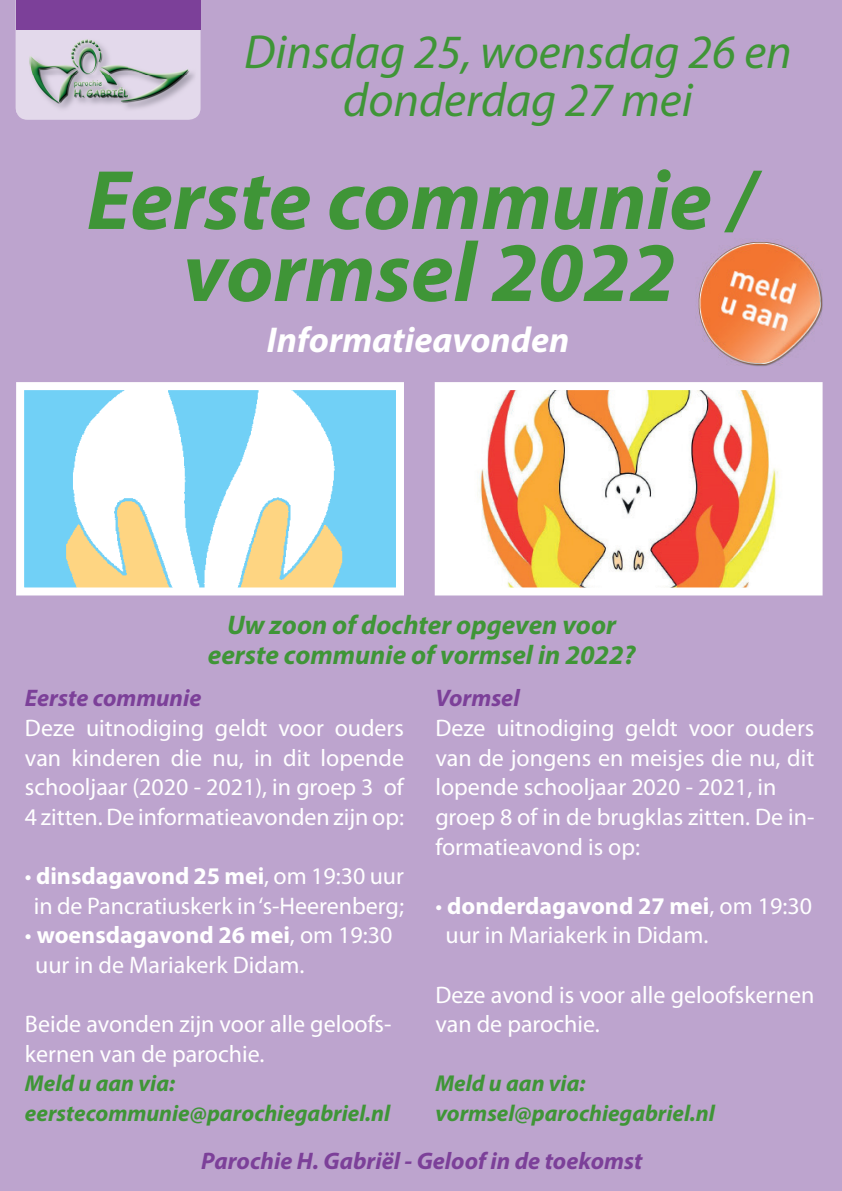
<style>
.page{position:relative;width:842px;height:1191px;background:#bda4ce}
.page>*{position:absolute;margin:0;border:0;box-sizing:border-box;transform-origin:0 0}
.t1{font:italic 700 85px/72px "Myriad Pro";color:#3f9537;text-align:center}
.t2{font:italic 48px/48px "Myriad Pro";color:#3f9537;text-align:center}
.t3{font:italic 700 36px "Myriad Pro";color:#fff}
.t4{font:italic 700 27px/29.6px "Myriad Pro";color:#3f9537;text-align:center}
.t5{font:24px/29.6px "Myriad Pro";color:#fff}
.t6{font:italic 700 24px "Myriad Pro";color:#7c4099}
.t7{font:italic 700 23px/29.6px "Myriad Pro";color:#3f9537}
.s1{font-weight:700}
</style>
<div class="page">
<img style="left:25px;top:391px;width:370px;height:195px">
<div style="left:16px;top:382px;width:388px;height:213px;border:8px solid #fff"></div>
<img style="left:698px;top:242px;width:125px;height:124px">
<img style="left:444px;top:391px;width:369px;height:195px">
<div style="left:435px;top:382px;width:387px;height:213px;border:8px solid #fff"></div>
<svg style="left:16px;top:0;width:185px;height:120px"></svg>
<img style="left:29px;top:75px;width:100px;height:38px">
<img style="left:129px;top:111px;width:67px;height:2px">
<img style="left:23px;top:32px;width:103px;height:25px">
<img style="left:126px;top:32px;width:68px;height:7px">
<img style="left:23px;top:57px;width:6px;height:50px">
<img style="left:29px;top:39px;width:66px;height:34px">
<img style="left:95px;top:39px;width:99px;height:4px">
<img style="left:29px;top:73px;width:1px;height:34px">
<img style="left:163px;top:43px;width:33px;height:68px">
<img style="left:30px;top:107px;width:133px;height:4px">
<img style="left:30px;top:43px;width:164px;height:32px">
<img style="left:129px;top:75px;width:65px;height:32px">
<h2 class="t2" style="left:244px;top:27px;width:549px">Dinsdag 25, woensdag 26 en donderdag 27 mei</h2>
<h1 class="t1" style="left:87px;top:162px;width:670px">Eerste communie / vormsel 2022</h1>
<h3 class="t3" style="left:267px;top:317px;width:304px">Informatieavonden</h3>
<p class="t4" style="left:208px;top:609px;width:429px">Uw zoon of dochter opgeven voor eerste communie of vormsel in 2022?</p>
<p class="t6" style="left:25px;top:682px;width:178px">Eerste communie</p>
<p class="t5" style="left:25px;top:713px;width:381px;text-align:justify">Deze uitnodiging geldt voor ouders van kinderen die nu, in dit lopende schooljaar (2020 - 2021), in groep 3 of 4 zitten. De informatieavonden zijn op:</p>
<p class="t5" style="left:25px;top:861px;width:380px;text-align:center">• <span class="s1">dinsdagavond 25 mei</span>, om 19:30 uur in de Pancratiuskerk in ‘s-Heerenberg;</p>
<p class="t5" style="left:35px;top:921px;width:359px;text-indent:-10px">• <span class="s1">woensdagavond 26 mei</span>, om 19:30 uur in de Mariakerk Didam.</p>
<p class="t5" style="left:25px;top:1009px;width:368px">Beide avonden zijn voor alle geloofs&shy;kernen van de parochie.</p>
<p class="t7" style="left:25px;top:1068px;width:367px">Meld u aan via: eerstecommunie@parochiegabriel.nl</p>
<p class="t6" style="left:435px;top:682px;width:86px">Vormsel</p>
<p class="t5" style="left:435px;top:713px;width:380px">Deze uitnodiging geldt voor ouders van de jongens en meisjes die nu, dit lopende schooljaar 2020 - 2021, in groep 8 of in de brugklas zitten. De in&shy;formatieavond is op:</p>
<p class="t5" style="left:445px;top:891px;width:368px;text-indent:-10px">• <span class="s1">donderdagavond 27 mei</span>, om 19:30 uur in Mariakerk in Didam.</p>
<p class="t5" style="left:435px;top:980px;width:381px">Deze avond is voor alle geloofskernen van de parochie.</p>
<p class="t7" style="left:435px;top:1068px;width:281px">Meld u aan via: vormsel@parochiegabriel.nl</p>
<p class="t6" style="left:201px;top:1144px;width:443px">Parochie H. Gabriël - Geloof in de toekomst</p>
</div>
